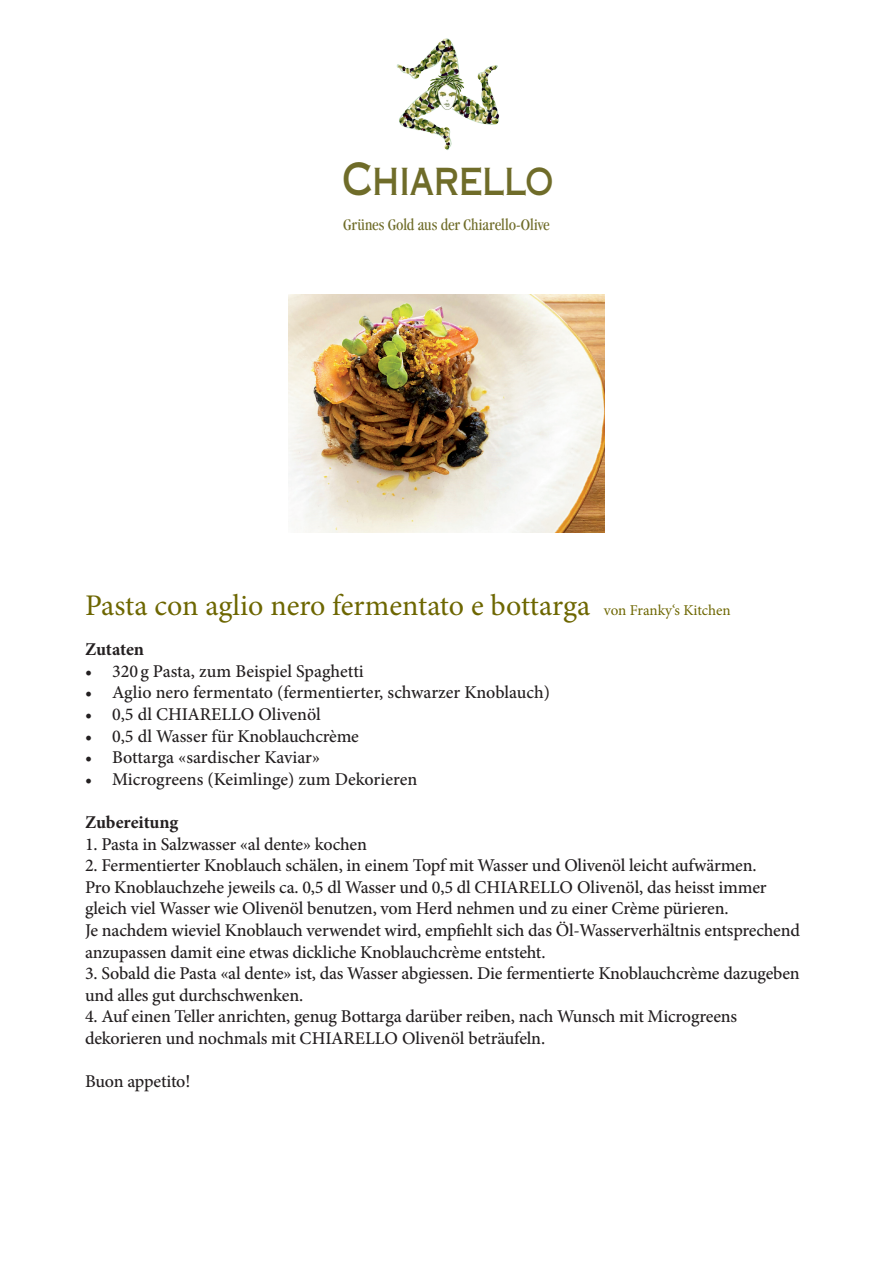
<style>
.page{position:relative;width:893px;height:1263px;background:#fff}
.page>*{position:absolute;margin:0;border:0;box-sizing:border-box;transform-origin:0 0}
.t1{font:44.7px "Copperplate Thirty One AB";letter-spacing:-.02em;color:#6f6c29;scale:.75 1}
.t2{font:30px "Minion Pro";letter-spacing:-.005em;color:#6d6600}
.t3{font:500 18px/21.6px "Minion Pro";letter-spacing:-.01em;color:#231f20}
.t4{font:700 18px "Minion Pro";letter-spacing:-.005em;color:#231f20}
.t5{font:condensed 16.8px "Garamond";color:#6f6c29}
.s1{font-size:15px}
</style>
<div class="page">
<img style="left:396px;top:38px;width:103px;height:112px">
<img style="left:288px;top:294px;width:317px;height:239px">
<h1 class="t1" style="left:342px;top:152px;width:284px">CHIARELLO</h1>
<p class="t5" style="left:343px;top:215px;width:208px">Grünes Gold aus der Chiarello-Olive</p>
<h2 class="t2" style="left:85px;top:585px;width:647px">Pasta con aglio nero fermentato e bottarga <span class="s1">von Franky‘s Kitchen</span></h2>
<p class="t4" style="left:85px;top:637px;width:60px">Zutaten</p>
<p class="t3" style="left:85px;top:660px;width:280px">• 320 g Pasta, zum Beispiel Spaghetti</p>
<p class="t3" style="left:85px;top:682px;width:466px">• Aglio nero fermentato (fermentierter, schwarzer Knoblauch)</p>
<p class="t3" style="left:85px;top:703px;width:237px">• 0,5 dl CHIARELLO Olivenöl</p>
<p class="t3" style="left:85px;top:725px;width:275px">• 0,5 dl Wasser für Knoblauchcrème</p>
<p class="t3" style="left:85px;top:747px;width:237px">• Bottarga «sardischer Kaviar»</p>
<p class="t3" style="left:85px;top:768px;width:334px">• Microgreens (Keimlinge) zum Dekorieren</p>
<p class="t4" style="left:85px;top:810px;width:95px">Zubereitung</p>
<p class="t3" style="left:85px;top:833px;width:283px">1. Pasta in Salzwasser «al dente» kochen</p>
<p class="t3" style="left:85px;top:855px;width:716px">2. Fermentierter Knoblauch schälen, in einem Topf mit Wasser und Olivenöl leicht aufwärmen.<br>Pro Knoblauchzehe jeweils ca. 0,5 dl Wasser und 0,5 dl CHIARELLO Olivenöl, das heisst immer gleich viel Wasser wie Olivenöl benutzen, vom Herd nehmen und zu einer Crème pürieren.<br>Je nachdem wieviel Knoblauch verwendet wird, empfiehlt sich das Öl-Wasserverhältnis entsprechend anzupassen damit eine etwas dickliche Knoblauchcrème entsteht.</p>
<p class="t3" style="left:85px;top:963px;width:716px">3. Sobald die Pasta «al dente» ist, das Wasser abgiessen. Die fermentierte Knoblauchcrème dazugeben und alles gut durchschwenken.</p>
<p class="t3" style="left:85px;top:1006px;width:654px">4. Auf einen Teller anrichten, genug Bottarga darüber reiben, nach Wunsch mit Microgreens dekorieren und nochmals mit CHIARELLO Olivenöl beträufeln.</p>
<p class="t3" style="left:85px;top:1071px;width:107px">Buon appetito!</p>
</div>
